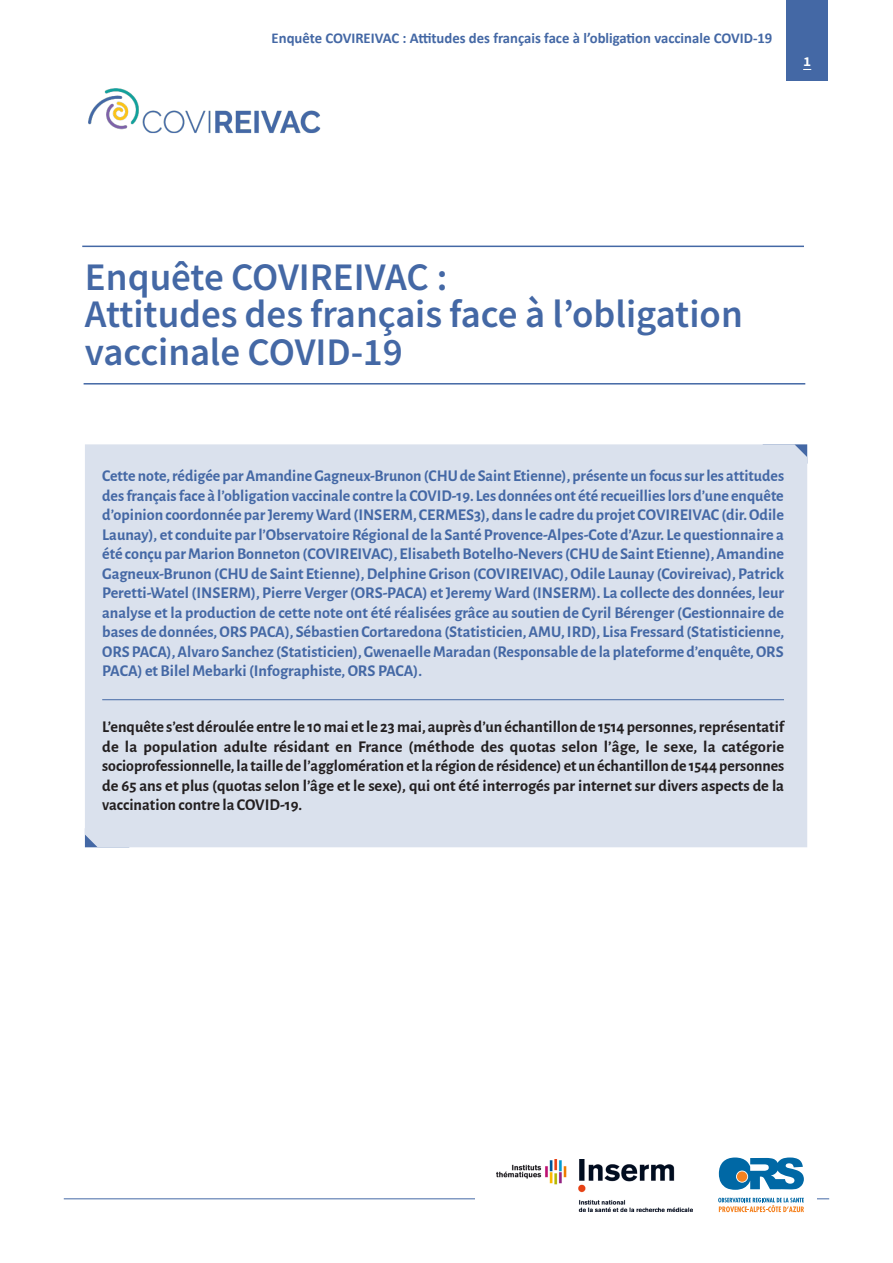
<style>
.page{position:relative;width:893px;height:1263px;background:#fff}
.page>*{position:absolute;margin:0;border:0;box-sizing:border-box;transform-origin:0 0}
.G_titre{font:39px/37.5px "Source Sans Variable";color:#4468a5}
.encadré{font:700 16.5px/19.5px "Alegreya Sans";color:#4468a5;text-align:justify;scale:.96 1}
.encadré-2{font:700 16.5px/19.5px "Alegreya Sans";color:#231f20;text-align:justify}
.t1{font:700 15px "Calibri";color:#4468a5}
.t2{font:700 13.5px "Source Code Pro";color:#fff}
</style>
<div class="page">
<hr style="left:64px;top:1198px;width:765px;height:1px;background:#4468a5">
<div style="left:475px;top:1185px;width:341px;height:27px;background:#fff"></div>
<svg style="left:718px;top:1197px;width:86px;height:15px"></svg>
<svg style="left:719px;top:1157px;width:85px;height:33px"></svg>
<img style="left:497px;top:1159px;width:196px;height:52px">
<div style="left:85px;top:444px;width:722px;height:403px;background:#dae1ed"></div>
<div style="left:787px;top:0;width:41px;height:81px;background:#4468a5"></div>
<hr style="left:84px;top:383px;width:721px;height:1px;background:#4468a5">
<hr style="left:82px;top:246px;width:722px;height:1px;background:#4468a5">
<hr style="left:102px;top:699px;width:682px;height:1px;background:#4468a5">
<img style="left:88px;top:88px;width:233px;height:46px">
<p class="t1" style="left:272px;top:27px;width:502px">Enquête COVIREIVAC : Attitudes des français face à l’obligation vaccinale COVID-19</p>
<p class="t2" style="left:803px;top:53px;width:10px">1</p>
<p class="G_titre" style="left:85px;top:258px;width:659px">Enquête COVIREIVAC :<br>Attitudes des français face à l’obligation vaccinale COVID-19</p>
<p class="encadré" style="left:102px;top:465px;width:712px">Cette note, rédigée par Amandine Gagneux-Brunon (CHU de Saint Etienne), présente un focus sur les attitudes des français face à l’obligation vaccinale contre la COVID-19. Les données ont été recueillies lors d’une enquête d’opinion coordonnée par Jeremy Ward (INSERM, CERMES3), dans le cadre du projet COVIREIVAC (dir. Odile Launay), et conduite par l’Observatoire Régional de la Santé Provence-Alpes-Cote d’Azur. Le questionnaire a été conçu par Marion Bonneton (COVIREIVAC), Elisabeth Botelho-Nevers (CHU de Saint Etienne), Amandine Gagneux-Brunon (CHU de Saint Etienne), Delphine Grison (COVIREIVAC), Odile Launay (Covireivac), Patrick Peretti-Watel (INSERM), Pierre Verger (ORS-PACA) et Jeremy Ward (INSERM). La collecte des données, leur analyse et la production de cette note ont été réalisées grâce au soutien de Cyril Bérenger (Gestionnaire de bases de données, ORS PACA), Sébastien Cortaredona (Statisticien, AMU, IRD), Lisa Fressard (Statisticienne, ORS PACA), Alvaro Sanchez (Statisticien), Gwenaelle Maradan (Responsable de la plateforme d’enquête, ORS PACA) et Bilel Mebarki (Infographiste, ORS PACA).</p>
<p class="encadré-2" style="left:102px;top:716px;width:684px">L’enquête s’est déroulée entre le 10 mai et le 23 mai, auprès d’un échantillon de 1514 personnes, représentatif de la population adulte résidant en France (méthode des quotas selon l’âge, le sexe, la catégorie socioprofessionnelle, la taille de l’agglomération et la région de résidence) et un échantillon de 1544 personnes de 65 ans et plus (quotas selon l’âge et le sexe), qui ont été interrogés par internet sur divers aspects de la vaccination contre la COVID-19.</p>
</div>
